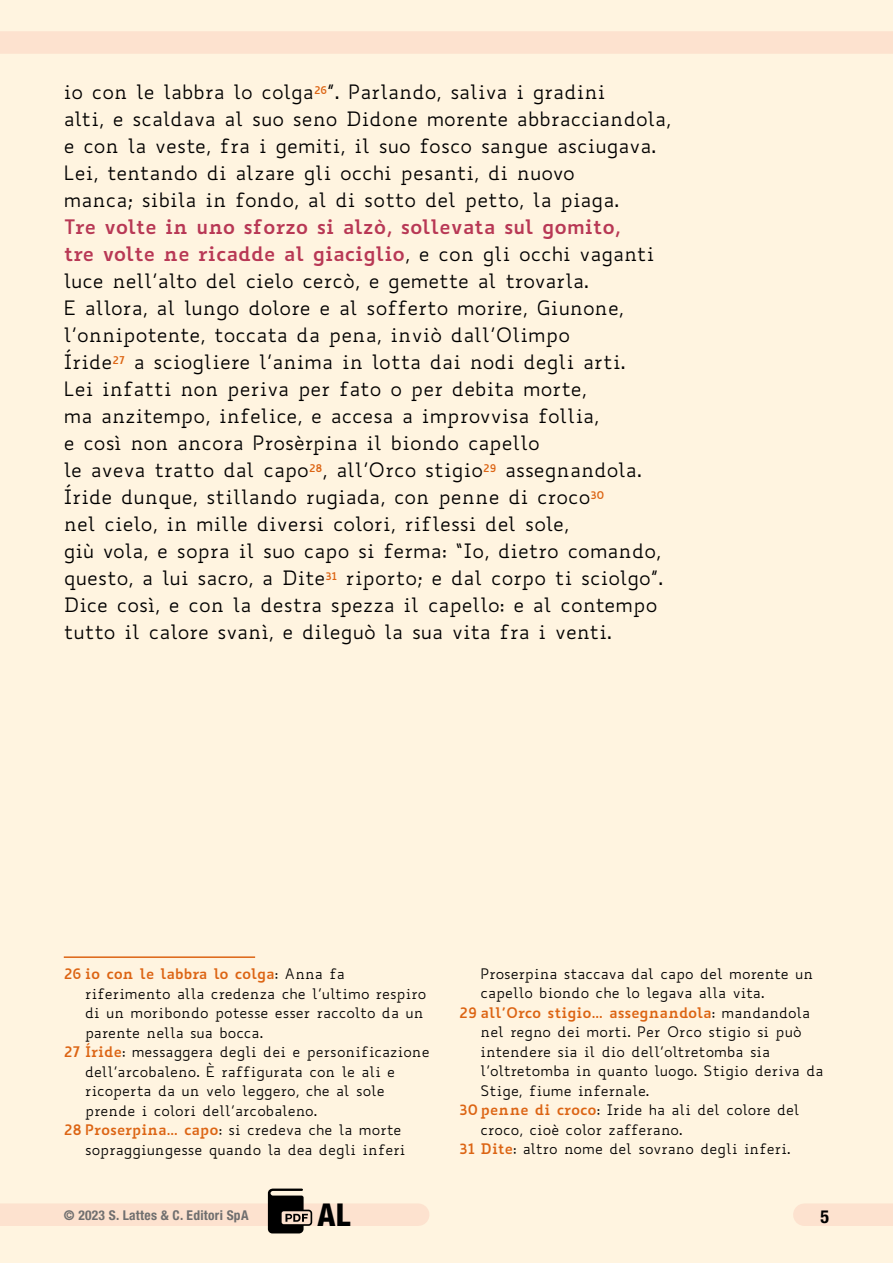
<style>
.page{position:relative;width:893px;height:1263px;background:#fff4e0}
.page>*{position:absolute;margin:0;border:0;box-sizing:border-box;transform-origin:0 0}
.t1{font:800 condensed 31.5px "Helvetica Neue LT Std";color:#000}
.t2{font:19.5px/27px "Biancoenero";color:#000}
.t3{font:700 condensed 18px "Helvetica Neue LT Std";color:#000}
.t4{font:14.25px "Biancoenero";color:#000}
.t5{font:700 14.25px "Biancoenero";color:#dc6413}
.t6{font:700 condensed 13.5px "Helvetica Neue LT Std";letter-spacing:.02em;color:#706f6f}
.s1{font-weight:700;color:#b83855}
.s2{font-weight:400;color:#000}
.s3{font-weight:700;color:#dc6413}
</style>
<div class="page">
<div style="left:0;top:1203px;width:418px;height:23px;background:#fde2cf"></div>
<div style="left:0;top:31px;width:893px;height:23px;background:#fde2cf"></div>
<hr style="left:64px;top:956px;width:191px;height:2px;background:#dc6413">
<div style="left:804px;top:1203px;width:89px;height:23px;background:#fde2cf"></div>
<svg style="left:268px;top:1188px;width:44px;height:45px"></svg>
<p class="t2" style="left:64px;top:78px;width:609px">io con le labbra lo colga<sup>26</sup>”. Parlando, saliva i gradini<br>alti, e scaldava al suo seno Didone morente abbracciandola, e con la veste, fra i gemiti, il suo fosco sangue asciugava.<br>Lei, tentando di alzare gli occhi pesanti, di nuovo<br>manca; sibila in fondo, al di sotto del petto, la piaga.</p>
<p class="t2" style="left:64px;top:213px;width:601px"><span class="s1">Tre volte in uno sforzo si alzò, sollevata sul gomito,<br>tre volte ne ricadde al giaciglio</span>, e con gli occhi vaganti luce nell’alto del cielo cercò, e gemette al trovarla.<br>E allora, al lungo dolore e al sofferto morire, Giunone, l’onnipotente, toccata da pena, inviò dall’Olimpo<br>Íride<sup>27</sup> a sciogliere l’anima in lotta dai nodi degli arti.<br>Lei infatti non periva per fato o per debita morte,<br>ma anzitempo, infelice, e accesa a improvvisa follia,<br>e così non ancora Prosèrpina il biondo capello<br>le aveva tratto dal capo<sup>28</sup>, all’Orco stigio<sup>29</sup> assegnandola.<br>Íride dunque, stillando rugiada, con penne di croco<sup>30<br></sup>nel cielo, in mille diversi colori, riflessi del sole,<br>giù vola, e sopra il suo capo si ferma: “Io, dietro comando, questo, a lui sacro, a Dite<sup>31</sup> riporto; e dal corpo ti sciolgo”.<br>Dice così, e con la destra spezza il capello: e al contempo tutto il calore svanì, e dileguò la sua vita fra i venti.</p>
<p class="t5" style="left:64px;top:961px;width:283px">26 io con le labbra lo colga<span class="s2">: Anna fa</span></p>
<p class="t4" style="left:85px;top:984px;width:343px">riferimento alla credenza che l’ultimo respiro</p>
<p class="t4" style="left:85px;top:1003px;width:340px">di un moribondo potesse esser raccolto da un</p>
<p class="t4" style="left:85px;top:1023px;width:180px">parente nella sua bocca.</p>
<p class="t4" style="left:64px;top:1042px;width:367px"><span class="s3">27 Íride</span>: messaggera degli dei e personificazione</p>
<p class="t4" style="left:85px;top:1062px;width:312px">dell’arcobaleno. È raffigurata con le ali e</p>
<p class="t4" style="left:85px;top:1081px;width:301px">ricoperta da un velo leggero, che al sole</p>
<p class="t4" style="left:85px;top:1101px;width:234px">prende i colori dell’arcobaleno.</p>
<p class="t4" style="left:64px;top:1120px;width:339px"><span class="s3">28 Proserpina… capo</span>: si credeva che la morte</p>
<p class="t4" style="left:85px;top:1140px;width:322px">sopraggiungesse quando la dea degli inferi</p>
<p class="t6" style="left:64px;top:1206px;width:186px">© 2023 S. Lattes &amp; C. Editori SpA</p>
<h1 class="t1" style="left:318px;top:1195px;width:34px">AL</h1>
<p class="t4" style="left:480px;top:964px;width:334px">Proserpina staccava dal capo del morente un</p>
<p class="t4" style="left:480px;top:983px;width:286px">capello biondo che lo legava alla vita.</p>
<p class="t5" style="left:459px;top:1000px;width:353px">29 all’Orco stigio… assegnandola<span class="s2">: mandandola</span></p>
<p class="t4" style="left:480px;top:1022px;width:323px">nel regno dei morti. Per Orco stigio si può</p>
<p class="t4" style="left:480px;top:1042px;width:291px">intendere sia il dio dell’oltretomba sia</p>
<p class="t4" style="left:480px;top:1061px;width:345px">l’oltretomba in quanto luogo. Stigio deriva da</p>
<p class="t4" style="left:480px;top:1081px;width:170px">Stige, fiume infernale.</p>
<p class="t4" style="left:459px;top:1100px;width:342px"><span class="s3">30penne di croco</span>: Iride ha ali del colore del</p>
<p class="t4" style="left:480px;top:1120px;width:204px">croco, cioè color zafferano.</p>
<p class="t4" style="left:459px;top:1139px;width:333px"><span class="s3">31 Dite</span>: altro nome del sovrano degli inferi.</p>
<p class="t3" style="left:820px;top:1206px;width:10px">5</p>
</div>
